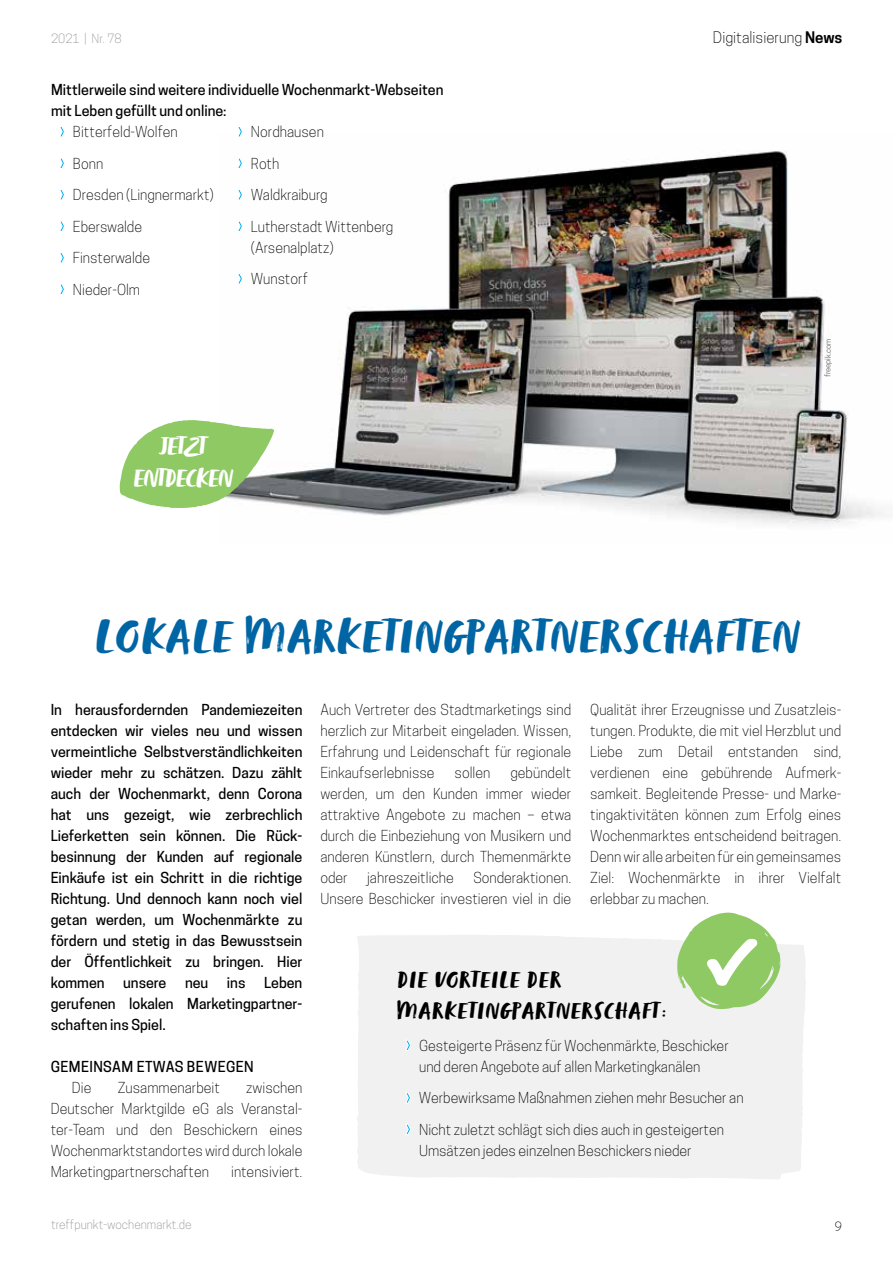
<style>
.page{position:relative;width:893px;height:1263px;background:#fff}
.page>*{position:absolute;margin:0;border:0;box-sizing:border-box;transform-origin:0 0}
.t1{font:48px "Zooja Pro";letter-spacing:.06em;color:#0065a4}
.t2{font:26.25px/31.5px "Zooja Pro";color:#fff;text-align:center}
.t3{font:24px/31.5px "Zooja Pro";letter-spacing:.08em;color:#000}
.t4{font:300 15px "Cooper Hewitt";color:#000}
.t5{font:300 14.25px/21px "Cooper Hewitt";color:#000;text-align:justify}
.t6{font:500 14.25px/21px "Cooper Hewitt";color:#000;text-align:justify}
.t7{font:500 14.25px "Cooper Hewitt";letter-spacing:.03em;color:#000}
.t8{font:300 12px "Cooper Hewitt";color:#939598}
.t9{font:300 12px "Cooper Hewitt";color:#000}
.t10{font:7.5px "Cooper Hewitt";color:#636466}
.s1{font-weight:600}
</style>
<div class="page">
<img style="left:242px;top:151px;width:641px;height:373px">
<svg style="left:60px;top:127px;width:4px;height:10px"></svg>
<svg style="left:60px;top:158px;width:4px;height:10px"></svg>
<svg style="left:60px;top:190px;width:4px;height:10px"></svg>
<svg style="left:60px;top:221px;width:4px;height:10px"></svg>
<svg style="left:60px;top:253px;width:4px;height:10px"></svg>
<svg style="left:60px;top:284px;width:4px;height:10px"></svg>
<svg style="left:238px;top:127px;width:4px;height:10px"></svg>
<svg style="left:238px;top:158px;width:4px;height:10px"></svg>
<svg style="left:238px;top:190px;width:4px;height:10px"></svg>
<svg style="left:238px;top:221px;width:4px;height:10px"></svg>
<svg style="left:238px;top:274px;width:4px;height:10px"></svg>
<div style="left:357px;top:935px;width:449px;height:244px;background:#f1f1f2"></div>
<svg style="left:406px;top:1040px;width:5px;height:11px"></svg>
<svg style="left:406px;top:1093px;width:5px;height:10px"></svg>
<svg style="left:406px;top:1124px;width:5px;height:11px"></svg>
<svg style="left:120px;top:420px;width:154px;height:88px"></svg>
<svg style="left:677px;top:912px;width:103px;height:97px"></svg>
<p class="t8" style="left:51px;top:31px;width:72px">2021 | Nr. 78</p>
<p class="t6" style="left:51px;top:79px;width:394px">Mittlerweile sind weitere individuelle Wochenmarkt-Webseiten mit Leben gefüllt und online:</p>
<p class="t5" style="left:73px;top:121px;width:106px">Bitterfeld-Wolfen</p>
<p class="t5" style="left:73px;top:153px;width:32px">Bonn</p>
<p class="t5" style="left:73px;top:184px;width:142px">Dresden (Lingnermarkt)</p>
<p class="t5" style="left:73px;top:216px;width:71px">Eberswalde</p>
<p class="t5" style="left:73px;top:247px;width:79px">Finsterwalde</p>
<p class="t5" style="left:73px;top:279px;width:69px">Nieder-Olm</p>
<p class="t5" style="left:251px;top:121px;width:74px">Nordhausen</p>
<p class="t5" style="left:251px;top:153px;width:30px">Roth</p>
<p class="t5" style="left:251px;top:184px;width:78px">Waldkraiburg</p>
<p class="t5" style="left:251px;top:216px;width:144px">Lutherstadt Wittenberg (Arsenalplatz)</p>
<p class="t5" style="left:251px;top:268px;width:59px">Wunstorf</p>
<h2 class="t2" style="left:133px;top:433px;width:100px">JETZT<br>ENTDECKEN</h2>
<p class="t4" style="left:713px;top:28px;width:131px">Digitalisierung <span class="s1">News</span></p>
<p class="t10" style="left:823px;top:377px;width:40px;rotate:-89deg">freepik.com</p>
<h1 class="t1" style="left:95px;top:608px;width:704px">LOKALE MARKETINGPARTNERSCHAFTEN</h1>
<p class="t6" style="left:51px;top:699px;width:253px">In herausfordernden Pandemiezeiten entdecken wir vieles neu und wissen vermeintliche Selbstverständlichkeiten wieder mehr zu schätzen. Dazu zählt auch der Wochenmarkt, denn Corona hat uns gezeigt, wie zerbrechlich Lieferketten sein können. Die Rück&shy;besinnung der Kunden auf regionale Einkäufe ist ein Schritt in die richtige Richtung. Und dennoch kann noch viel getan werden, um Wochenmärkte zu fördern und stetig in das Bewusstsein der Öffentlichkeit zu bringen. Hier kommen</p>
<p class="t6" style="left:51px;top:972px;width:253px;text-indent:213px">Leben gerufenen lokalen Marketingpartner&shy;schaften ins Spiel.</p>
<p class="t7" style="left:51px;top:1058px;width:205px">GEMEINSAM ETWAS BEWEGEN</p>
<p class="t5" style="left:72px;top:1077px;width:21px">Die</p>
<p class="t5" style="left:118px;top:1077px;width:104px">Zusammenarbeit</p>
<p class="t6" style="left:123px;top:972px;width:45px">unsere</p>
<p class="t6" style="left:185px;top:972px;width:25px">neu</p>
<p class="t6" style="left:227px;top:972px;width:20px">ins</p>
<p class="t5" style="left:51px;top:1077px;width:253px;text-indent:196px">zwischen Deutscher Marktgilde eG als Veranstal&shy;ter-Team und den Beschickern eines Wochenmarktstandortes wird durch lokale Marketingpartnerschaften</p>
<p class="t5" style="left:231px;top:1161px;width:73px">intensiviert.</p>
<p class="t5" style="left:320px;top:699px;width:252px">Auch Vertreter des Stadtmarketings sind herzlich zur Mitarbeit eingeladen. Wissen, Erfahrung und Leidenschaft für regionale Einkaufserlebnisse</p>
<p class="t5" style="left:320px;top:762px;width:252px;text-indent:190px">gebündelt werden, um den Kunden immer wieder attraktive Angebote zu machen – etwa durch die Einbeziehung von Musikern und anderen Künstlern, durch Themenmärkte oder</p>
<p class="t5" style="left:455px;top:762px;width:37px">sollen</p>
<p class="t5" style="left:320px;top:867px;width:252px;text-align:right">Sonderaktionen.<br>Unsere Beschicker investieren viel in die</p>
<p class="t5" style="left:367px;top:867px;width:88px">jahreszeitliche</p>
<p class="t5" style="left:590px;top:699px;width:253px">Qualität ihrer Erzeugnisse und Zusatzleis&shy;tungen. Produkte, die mit viel Herzblut und Liebe zum Detail entstanden sind, verdienen eine gebührende Aufmerk&shy;samkeit. Begleitende Presse- und Marke&shy;tingaktivitäten können zum Erfolg eines Wochenmarktes entscheidend beitragen.<br>Denn wir alle arbeiten für ein gemeinsames Ziel: Wochenmärkte in ihrer Vielfalt erlebbar zu machen.</p>
<h3 class="t3" style="left:397px;top:966px;width:269px">DIE VORTEILE DER<br>MARKETINGPARTNERSCHAFT:</h3>
<p class="t5" style="left:419px;top:1035px;width:311px">Gesteigerte Präsenz für Wochenmärkte, Beschicker und deren Angebote auf allen Marketingkanälen</p>
<p class="t5" style="left:419px;top:1087px;width:326px">Werbewirksame Maßnahmen ziehen mehr Besucher an</p>
<p class="t5" style="left:419px;top:1119px;width:306px">Nicht zuletzt schlägt sich dies auch in gesteigerten<br>Umsätzen jedes einzelnen Beschickers nieder</p>
<p class="t8" style="left:51px;top:1218px;width:142px">treffpunkt-wochenmarkt.de</p>
<p class="t9" style="left:835px;top:1219px;width:9px">9</p>
</div>
